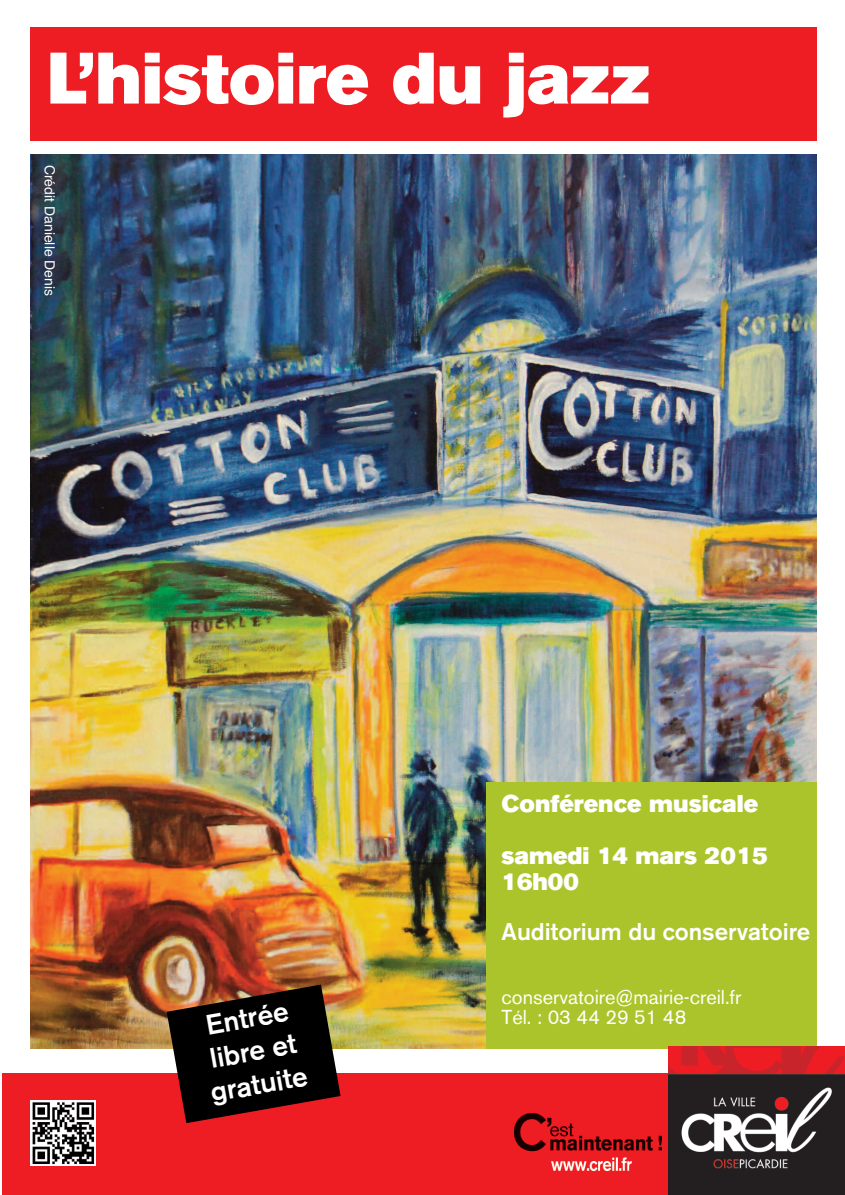
<style>
.page{position:relative;width:845px;height:1195px;background:#fff}
.page>*{position:absolute;margin:0;border:0;box-sizing:border-box;transform-origin:0 0}
.t1{font:72px "Akzidenz Grotesk BE Super";color:#fff}
.t2{font:500 28px/33.6px "Akzidenz Grotesk BE";color:#fff}
.t3{font:24px/52px "Akzidenz Grotesk BE Super";color:#fff}
.t4{font:500 24px "Akzidenz Grotesk BE";color:#fff}
.t5{font:20px/20px "Akzidenz Grotesk BE";color:#fff}
.t6{font:14px "Helvetica";color:#fff}
</style>
<div class="page">
<img style="left:30px;top:154px;width:787px;height:894px">
<div style="left:486px;top:782px;width:331px;height:266px;background:#acc42b"></div>
<div style="left:30px;top:27px;width:787px;height:114px;background:#ee1d23"></div>
<div style="left:2px;top:1073px;width:842px;height:122px;background:#ee1d23"></div>
<img style="left:669px;top:1046px;width:176px;height:149px">
<img style="left:515px;top:1114px;width:147px;height:38px">
<img style="left:551px;top:1157px;width:81px;height:15px">
<svg style="left:167px;top:984px;width:174px;height:139px;background:#381711"></svg>
<img style="left:30px;top:1100px;width:65px;height:65px">
<h1 class="t1" style="left:47px;top:50px;width:604px">L’histoire du jazz</h1>
<p class="t6" style="left:58px;top:165px;width:133px;rotate:90deg">Crédit Danielle Denis</p>
<h2 class="t2" style="left:196px;top:1012px;width:99px;rotate:-10deg">Entrée libre et gratuite</h2>
<p class="t3" style="left:501px;top:779px;width:267px">Conférence musicale samedi 14 mars 2015</p>
<p class="t3" style="left:501px;top:857px;width:79px">16h00</p>
<p class="t4" style="left:501px;top:923px;width:310px">Auditorium du conservatoire</p>
<p class="t5" style="left:501px;top:989px;width:241px">conservatoire@mairie-creil.fr<br>Tél. : 03 44 29 51 48</p>
</div>
